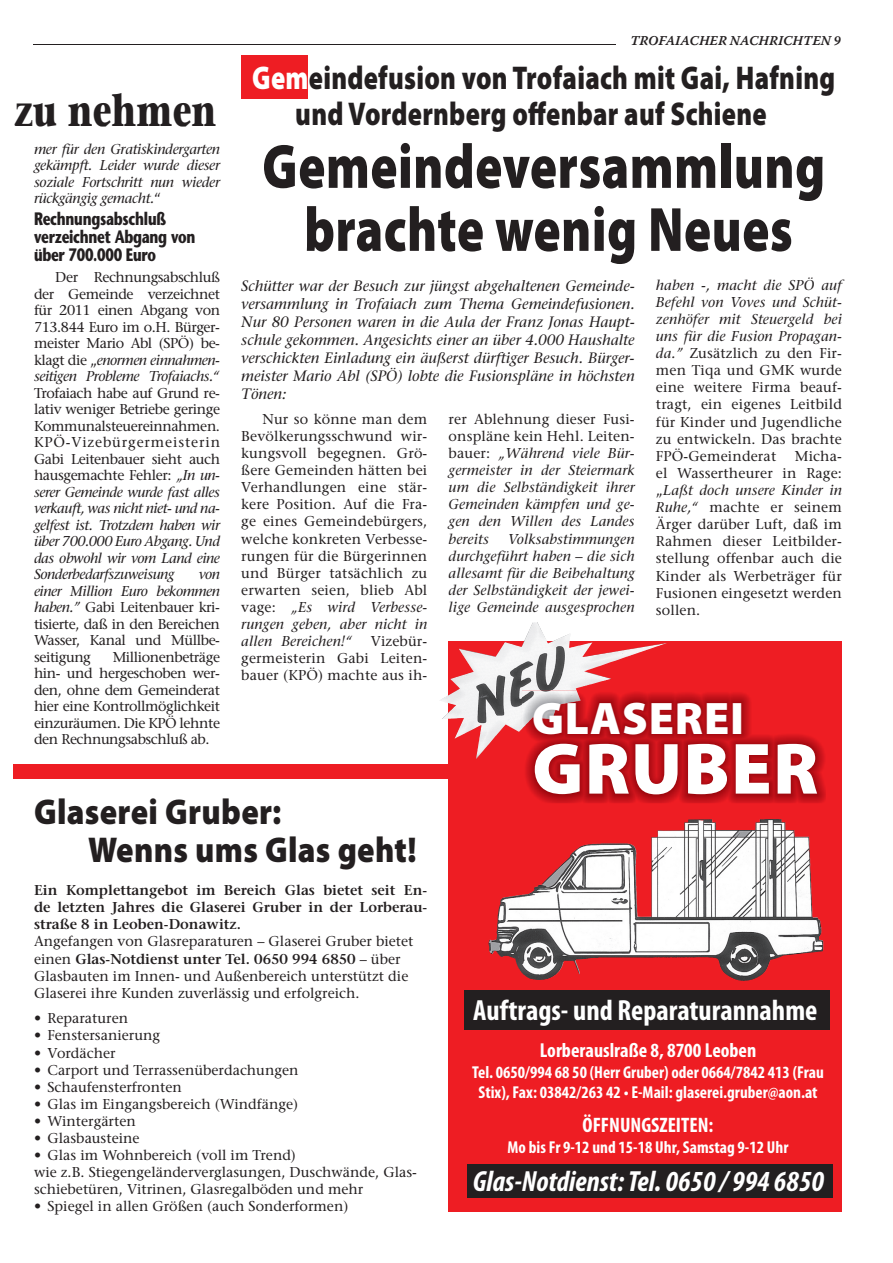
<style>
.page{position:relative;width:893px;height:1263px;background:#fff}
.page>*{position:absolute;margin:0;border:0;box-sizing:border-box;transform-origin:0 0}
.t1{font:900 73.2px "Myriad Pro";letter-spacing:.02em;color:#fff}
.t2{font:900 63px/63px "Myriad Pro";letter-spacing:.01em;color:#231f20;text-align:center;scale:.8 1}
.t3{font:900 45.75px "Myriad Pro";letter-spacing:.02em;color:#fff}
.t4{font:700 45px "Stone Serif";color:#231f20;scale:.75 1}
.t5{font:900 36px/37.5px "Myriad Pro";letter-spacing:.01em;color:#231f20;scale:.9 1}
.t6{font:900 33px/36.3px "Myriad Pro";letter-spacing:.01em;color:#231f20;scale:.8 1}
.t7{font:italic 700 condensed 29.25px "Myriad Pro";color:#fff}
.t8{font:700 condensed 29.25px "Myriad Pro";color:#fff}
.t9{font:700 condensed 21px "Myriad Pro";color:#fff}
.t10{font:700 condensed 20.25px "Myriad Pro";color:#fff}
.t11{font:700 18px/18px "Stone Sans";letter-spacing:-.02em;color:#231f20;scale:.75 1}
.t12{font:700 condensed 17.25px/20.7px "Myriad Pro";color:#fff;text-align:center}
.t13{font:italic 15px/18px "Stone Serif";color:#231f20;text-align:justify}
.t14{font:14.25px/17.1px "Stone Serif";color:#231f20;text-align:justify}
.t15{font:italic 14.25px/16.5px "Stone Serif";letter-spacing:-.015em;color:#231f20;text-align:justify}
.t16{font:600 14.25px/17.1px "Stone Serif";color:#231f20;text-align:justify}
.t17{font:13.5px "Warnock Pro Semibold It Capt";color:#231f20}
.s1{font-style:normal}
.s2{font-style:italic}
.s3{color:#fff}
.s4{font-weight:600}
</style>
<div class="page">
<hr style="left:33px;top:44px;width:583px;height:1px;background:#231f20">
<div style="left:242px;top:55px;width:66px;height:43px;background:#ee1d23"></div>
<div style="left:13px;top:764px;width:436px;height:15px;background:#ee1d23"></div>
<svg style="left:449px;top:641px;width:393px;height:571px;background:#e33d42"></svg>
<img style="left:459px;top:622px;width:78px;height:42px">
<img style="left:515px;top:819px;width:251px;height:98px">
<img style="left:522px;top:690px;width:304px;height:113px">
<img style="left:522px;top:690px;width:59px;height:39px">
<div style="left:464px;top:991px;width:366px;height:39px;background:#231f20"></div>
<div style="left:467px;top:1164px;width:366px;height:33px;background:#231f20"></div>
<h3 class="t4" style="left:14px;top:82px;width:271px">zu nehmen</h3>
<p class="t15" style="left:34px;top:140px;width:188px">mer für den Gratiskindergarten gekämpft. Leider wurde dieser soziale Fortschritt nun wieder rückgängig gemacht.<span class="s1">“</span></p>
<p class="t11" style="left:34px;top:210px;width:217px">Rechnungsabschluß verzeichnet Abgang von über 700.000 Euro</p>
<p class="t14" style="left:34px;top:269px;width:188px;line-height:16.5px;text-indent:21px">Der Rechnungsabschluß der Gemeinde verzeichnet für 2011 einen Abgang von 713.844 Euro im o.H. Bürger&shy;meister Mario Abl (SPÖ) be&shy;klagt die „<span class="s2">enormen einnahmen&shy;seitigen Probleme Trofaiachs.“</span></p>
<p class="t15" style="left:34px;top:384px;width:188px"><span class="s1">Trofaiach habe auf Grund re&shy;lativ weniger Betriebe geringe Kommunalsteuereinnahmen.<br>KPÖ-Vizebürgermeisterin Gabi Leitenbauer sieht auch hausgemachte Fehler:</span> „In un&shy;serer Gemeinde wurde fast alles verkauft, was nicht niet- und na&shy;gelfest ist. Trotzdem haben wir über 700.000 Euro Abgang. Und das obwohl wir vom Land eine Sonderbedarfszuweisung</p>
<p class="t14" style="left:34px;top:566px;width:188px;line-height:16.5px;text-indent:165px"><span class="s2">von einer Million Euro bekommen haben.”</span> Gabi Leitenbauer kri&shy;tisierte, daß in den Bereichen Wasser, Kanal und Müllbe&shy;seitigung</p>
<p class="t14" style="left:34px;top:648px;width:188px;line-height:16.5px;text-indent:79px">Millionenbeträge hin- und hergeschoben wer&shy;den, ohne dem Gemeinderat hier eine Kontrollmöglichkeit einzuräumen. Die KPÖ lehnte den Rechnungsabschluß ab.</p>
<p class="t17" style="left:630px;top:33px;width:212px">TROFAIACHER NACHRICHTEN 9</p>
<h3 class="t6" style="left:295px;top:58px;width:676px;text-indent:-43px"><span class="s3">Gem</span>eindefusion von Trofaiach mit Gai, hafning und Vordernberg offenbar auf schiene</h3>
<h2 class="t2" style="left:262px;top:133px;width:705px">Gemeindeversammlung brachte wenig Neues</h2>
<p class="t13" style="left:241px;top:277px;width:395px">Schütter war der Besuch zur jüngst abgehaltenen Gemeinde&shy;versammlung in Trofaiach zum Thema Gemeindefusionen.<br>Nur 80 Personen waren in die Aula der Franz Jonas Haupt&shy;schule gekommen. Angesichts einer an über 4.000 Haushalte verschickten Einladung ein äußerst dürftiger Besuch. Bürger&shy;meister Mario Abl (SPÖ) lobte die Fusionspläne in höchsten Tönen:</p>
<p class="t15" style="left:449px;top:410px;width:188px;line-height:17.1px"><span class="s1">rer Ablehnung dieser Fusi&shy;onspläne kein Hehl. Leiten&shy;bauer:</span> „Während viele Bür&shy;germeister in der Steiermark um die Selbständigkeit ihrer Gemeinden kämpfen und ge&shy;gen den Willen des Landes bereits</p>
<p class="t14" style="left:656px;top:276px;width:188px"><span class="s2">haben -, macht die SPÖ auf Befehl von Voves und Schüt&shy;zenhöfer mit Steuergeld bei uns für die Fusion Propagan&shy;da.”</span> Zusätzlich zu den Fir&shy;men Tiqa und GMK wurde eine weitere Firma beauf&shy;tragt, ein eigenes Leitbild für Kinder und Jugendliche zu entwickeln. Das brachte FPÖ-Gemeinderat</p>
<p class="t14" style="left:241px;top:410px;width:188px;text-indent:21px">Nur so könne man dem Bevölkerungsschwund wir&shy;kungsvoll begegnen. Grö&shy;ßere Gemeinden hätten bei Verhandlungen eine stär&shy;kere Position. Auf die Fra&shy;ge eines Gemeindebürgers, welche konkreten Verbesse&shy;rungen für die Bürgerinnen und Bürger tatsächlich zu erwarten seien, blieb Abl vage: <span class="s2">„Es wird Verbesse&shy;rungen geben, aber nicht in allen Bereichen!“</span></p>
<p class="t14" style="left:656px;top:447px;width:188px;text-indent:139px">Micha&shy;el Wassertheurer in Rage: „<span class="s2">Laßt doch unsere Kinder in Ruhe,“</span> machte er seinem Ärger darüber Luft, daß im Rahmen dieser Leitbilder&shy;stellung offenbar auch die Kinder als Werbeträger für Fusionen eingesetzt werden sollen.</p>
<p class="t15" style="left:449px;top:530px;width:188px;line-height:17.1px;text-indent:59px">Volksabstimmungen durchgeführt haben – die sich allesamt für die Beibehaltung der Selbständigkeit der jewei&shy;lige Gemeinde ausgesprochen</p>
<p class="t14" style="left:241px;top:632px;width:188px;text-indent:130px">Vizebür&shy;germeisterin Gabi Leiten&shy;bauer (KPÖ) machte aus ih-</p>
<h3 class="t3" style="left:532px;top:688px;width:214px">GlAsEREI</h3>
<h1 class="t1" style="left:532px;top:720px;width:288px">GRuBER</h1>
<h3 class="t5" style="left:88px;top:792px;width:366px;text-indent:-54px">Glaserei Gruber:<br>Wenns ums Glas geht!</h3>
<p class="t16" style="left:34px;top:881px;width:395px">Ein Komplettangebot im Bereich Glas bietet seit En&shy;de letzten Jahres die Glaserei Gruber in der Lorberau - straße 8 in Leoben-Donawitz.</p>
<p class="t14" style="left:34px;top:933px;width:381px;text-align:left">Angefangen von Glasreparaturen – Glaserei Gruber bietet einen <span class="s4">Glas-Notdienst unter Tel. 0650 994 6850</span> – über Glasbauten im Innen- und Außenbereich unterstützt die Glaserei ihre Kunden zuverlässig und erfolgreich.</p>
<p class="t14" style="left:34px;top:1010px;width:96px">• Reparaturen</p>
<p class="t14" style="left:34px;top:1027px;width:128px">• Fenstersanierung</p>
<p class="t14" style="left:34px;top:1044px;width:83px">• Vordächer</p>
<p class="t14" style="left:34px;top:1061px;width:266px">• Carport und Terrassenüberdachungen</p>
<p class="t14" style="left:34px;top:1078px;width:149px">• Schaufensterfronten</p>
<p class="t14" style="left:34px;top:1095px;width:266px">• Glas im Eingangsbereich (Windfänge)</p>
<p class="t14" style="left:34px;top:1112px;width:103px">• Wintergärten</p>
<p class="t14" style="left:34px;top:1129px;width:107px">• Glasbausteine</p>
<p class="t14" style="left:34px;top:1146px;width:384px;text-align:left">• Glas im Wohnbereich (voll im Trend)<br>wie z.B. Stiegengeländerverglasungen, Duschwände, Glas&shy;schiebetüren, Vitrinen, Glasregalböden und mehr</p>
<p class="t14" style="left:34px;top:1198px;width:316px">• Spiegel in allen Größen (auch Sonderformen)</p>
<h3 class="t8" style="left:473px;top:991px;width:346px">Auftrags- und Reparaturannahme</h3>
<h3 class="t10" style="left:540px;top:1037px;width:218px">Lorberauslraße 8, 8700 Leoben</h3>
<p class="t12" style="left:472px;top:1061px;width:353px">Tel. 0650/994 68 50 (Herr Gruber) oder 0664/7842 413 (Frau<br>Stix), Fax: 03842/263 42 • E-Mail: glaserei.gruber@aon.at</p>
<h3 class="t9" style="left:583px;top:1112px;width:132px">ÖFFNUNGSZEITEN:</h3>
<p class="t12" style="left:508px;top:1136px;width:282px">Mo bis Fr 9-12 und 15-18 Uhr, Samstag 9-12 Uhr</p>
<h3 class="t7" style="left:473px;top:1163px;width:353px">Glas-Notdienst: Tel. 0650 / 994 6850</h3>
</div>
